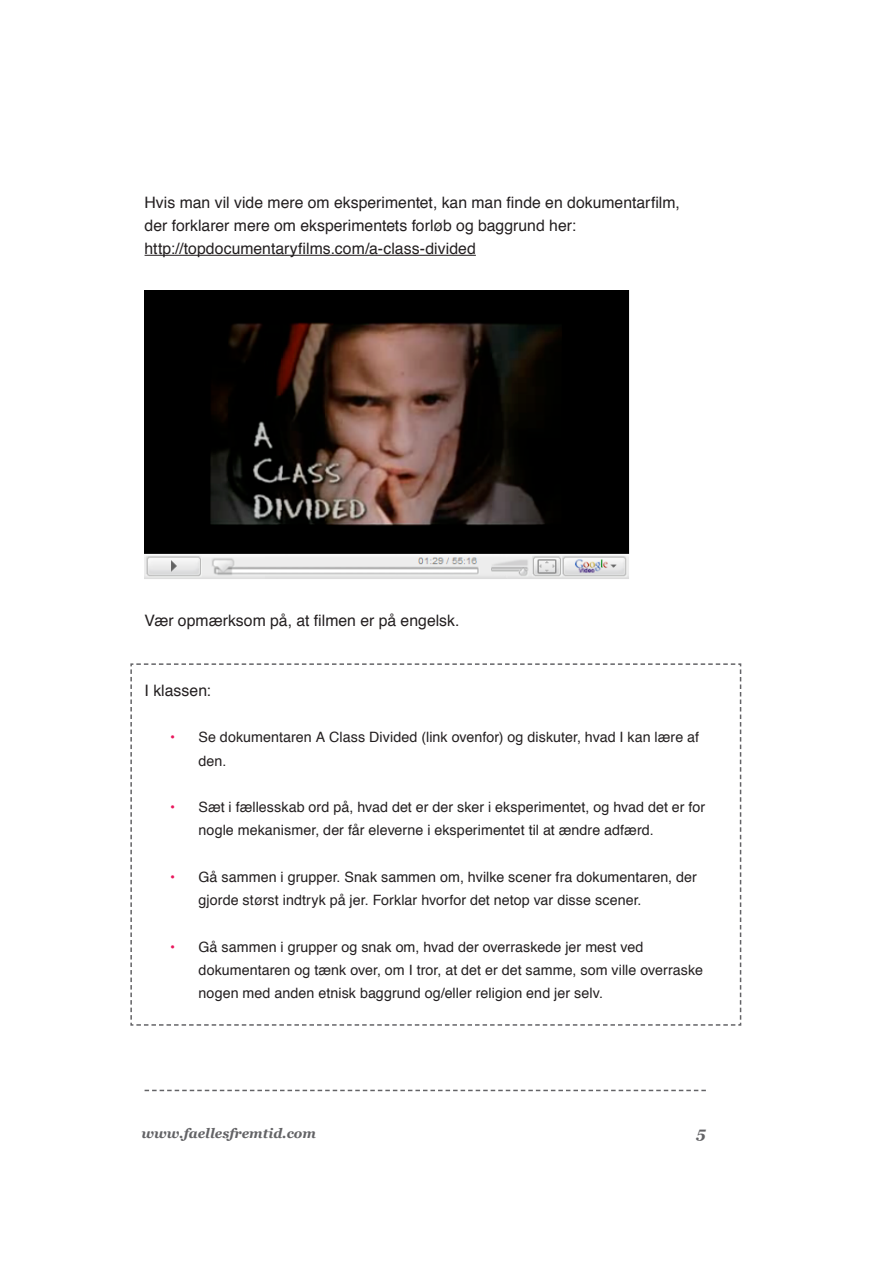
<style>
.page{position:relative;width:893px;height:1263px;background:#fff}
.page>*{position:absolute;margin:0;border:0;box-sizing:border-box;transform-origin:0 0}
.Brød{font:15.75px/23.2px "Helvetica";color:#231f20}
.t1{font:italic 700 15.75px "Georgia";color:#636366}
.Bullets{font:14.25px/23.2px "Helvetica";letter-spacing:.005em;color:#231f20}
.t2{font:italic 700 13.5px "Georgia";color:#636366}
.s1{color:#e9185d}
</style>
<div class="page">
<svg style="left:145px;top:1090px;width:561px;height:1px"></svg>
<hr style="left:145px;top:255px;width:331px;height:1px;background:#231f20">
<img style="left:145px;top:290px;width:484px;height:289px">
<svg style="left:130px;top:663px;width:612px;height:363px"></svg>
<p class="Brød" style="left:145px;top:191px;width:537px">Hvis man vil vide mere om eksperimentet, kan man finde en dokumentarfilm, der forklarer mere om eksperimentets forløb og baggrund her: http://topdocumentaryfilms.com/a-class-divided</p>
<p class="Brød" style="left:145px;top:609px;width:317px">Vær opmærksom på, at filmen er på engelsk.</p>
<p class="Brød" style="left:145px;top:679px;width:68px">I klassen:</p>
<p class="Bullets" style="left:199px;top:726px;width:502px;text-indent:-28px"><span class="s1">•</span> Se dokumentaren A Class Divided (link ovenfor) og diskuter, hvad I kan lære af den.</p>
<p class="Bullets" style="left:199px;top:796px;width:508px;text-indent:-28px"><span class="s1">•</span> Sæt i fællesskab ord på, hvad det er der sker i eksperimentet, og hvad det er for nogle mekanismer, der får eleverne i eksperimentet til at ændre adfærd.</p>
<p class="Bullets" style="left:199px;top:866px;width:500px;text-indent:-28px"><span class="s1">•</span> Gå sammen i grupper. Snak sammen om, hvilke scener fra dokumentaren, der gjorde størst indtryk på jer. Forklar hvorfor det netop var disse scener.</p>
<p class="Bullets" style="left:199px;top:935px;width:506px;text-indent:-28px"><span class="s1">•</span> Gå sammen i grupper og snak om, hvad der overraskede jer mest ved dokumentaren og tænk over, om I tror, at det er det samme, som ville overraske nogen med anden etnisk baggrund og/eller religion end jer selv.</p>
<p class="t2" style="left:141px;top:1124px;width:176px">www.faellesfremtid.com</p>
<p class="t1" style="left:696px;top:1122px;width:11px">5</p>
</div>
